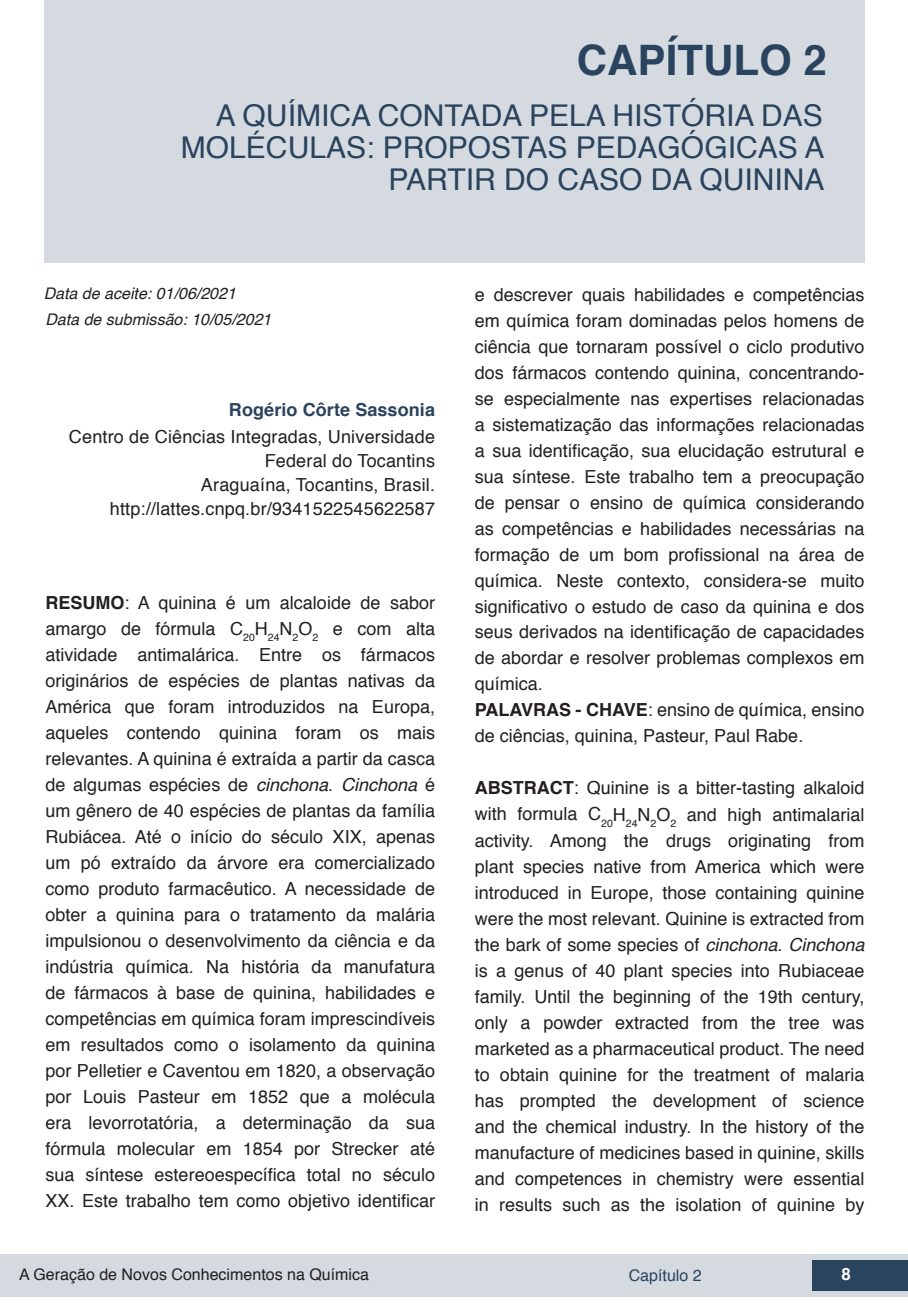
<style>
.page{position:relative;width:908px;height:1304px;background:#fff}
.page>*{position:absolute;margin:0;border:0;box-sizing:border-box;transform-origin:0 0}
.t1{font:700 42px "Helvetica";color:#2a435e}
.t2{font:30px/32px "Helvetica";color:#2a435e;text-align:right}
.t3{font:18px/26px "Helvetica";color:#231f20;text-align:justify}
.t4{font:700 18px "Helvetica";letter-spacing:.005em;color:#2a435e}
.t5{font:700 16.8px "Helvetica";color:#fff}
.t6{font:italic 16px "Helvetica";color:#231f20}
.t7{font:16px "Helvetica";color:#231f20}
.t8{font:16px "Helvetica";color:#2a435e}
.s1{font-weight:700}
.s2{font-style:italic}
</style>
<div class="page">
<div style="left:0;top:1254px;width:906px;height:43px;background:#d4dadf"></div>
<div style="left:812px;top:1261px;width:95px;height:30px;background:#2a435e"></div>
<div style="left:44px;top:0;width:819px;height:263px;background:#d4dadf"></div>
<h1 class="t1" style="left:576px;top:26px;width:251px">CAPÍTULO 2</h1>
<h2 class="t2" style="left:181px;top:101px;width:644px">A QUÍMICA CONTADA PELA HISTÓRIA DAS<br>MOLÉCULAS: PROPOSTAS PEDAGÓGICAS A<br>PARTIR DO CASO DA QUININA</h2>
<p class="t6" style="left:44px;top:280px;width:194px">Data de aceite: 01/06/2021</p>
<p class="t6" style="left:45px;top:307px;width:227px">Data de submissão: 10/05/2021</p>
<p class="t4" style="left:229px;top:395px;width:207px">Rogério Côrte Sassonia</p>
<p class="t3" style="left:69px;top:426px;width:367px;line-height:24px;text-align:right">Centro de Ciências Integradas, Universidade Federal do Tocantins<br>Araguaína, Tocantins, Brasil. http://lattes.cnpq.br/9341522545622587</p>
<p class="t3" style="left:45px;top:591px;width:391px"><span class="s1">RESUMO</span>: A quinina é um alcaloide de sabor amargo de fórmula C<sub>20</sub>H<sub>24</sub>N<sub>2</sub>O<sub>2</sub> e com alta atividade antimalárica. Entre os fármacos originários de espécies de plantas nativas da América que foram introduzidos na Europa, aqueles contendo quinina foram os mais relevantes. A quinina é extraída a partir da casca de algumas espécies de <span class="s2">cinchona</span>. <span class="s2">Cinchona</span> é um gênero de 40 espécies de plantas da família Rubiácea. Até o início do século XIX, apenas um pó extraído da árvore era comercializado como produto farmacêutico. A necessidade de obter a quinina para o tratamento da malária impulsionou o desenvolvimento da ciência e da indústria química. Na história da manufatura de fármacos à base de quinina, habilidades e competências em química foram imprescindíveis em resultados como o isolamento da quinina por Pelletier e Caventou em 1820, a observação por Louis Pasteur em 1852 que a molécula era levorrotatória, a determinação da sua fórmula molecular em 1854 por Strecker até sua síntese estereoespecífica total no século XX. Este trabalho tem como objetivo identificar</p>
<p class="t3" style="left:474px;top:282px;width:391px;text-align:left">e descrever quais habilidades e competências em química foram dominadas pelos homens de ciência que tornaram possível o ciclo produtivo dos fármacos contendo quinina, concentrando&shy;se especialmente nas expertises relacionadas a sistematização das informações relacionadas a sua identificação, sua elucidação estrutural e sua síntese. Este trabalho tem a preocupação de pensar o ensino de química considerando as competências e habilidades necessárias na formação de um bom profissional na área de química. Neste contexto, considera-se muito significativo o estudo de caso da quinina e dos seus derivados na identificação de capacidades de abordar e resolver problemas complexos em química.<br><span class="s1">PALAVRAS - CHAVE</span>: ensino de química, ensino de ciências, quinina, Pasteur, Paul Rabe.</p>
<p class="t3" style="left:474px;top:776px;width:391px"><span class="s1">ABSTRACT</span>: Quinine is a bitter-tasting alkaloid with formula C<sub>20</sub>H<sub>24</sub>N<sub>2</sub>O<sub>2</sub> and high antimalarial activity. Among the drugs originating from plant species native from America which were introduced in Europe, those containing quinine were the most relevant. Quinine is extracted from the bark of some species of <span class="s2">cinchona</span>. <span class="s2">Cinchona </span>is a genus of 40 plant species into Rubiaceae family. Until the beginning of the 19th century, only a powder extracted from the tree was marketed as a pharmaceutical product. The need to obtain quinine for the treatment of malaria has prompted the development of science and the chemical industry. In the history of the manufacture of medicines based in quinine, skills and competences in chemistry were essential in results such as the isolation of quinine by</p>
<p class="t7" style="left:19px;top:1262px;width:351px">A Geração de Novos Conhecimentos na Química</p>
<p class="t8" style="left:628px;top:1263px;width:74px">Capítulo 2</p>
<p class="t5" style="left:841px;top:1261px;width:11px">8</p>
</div>
